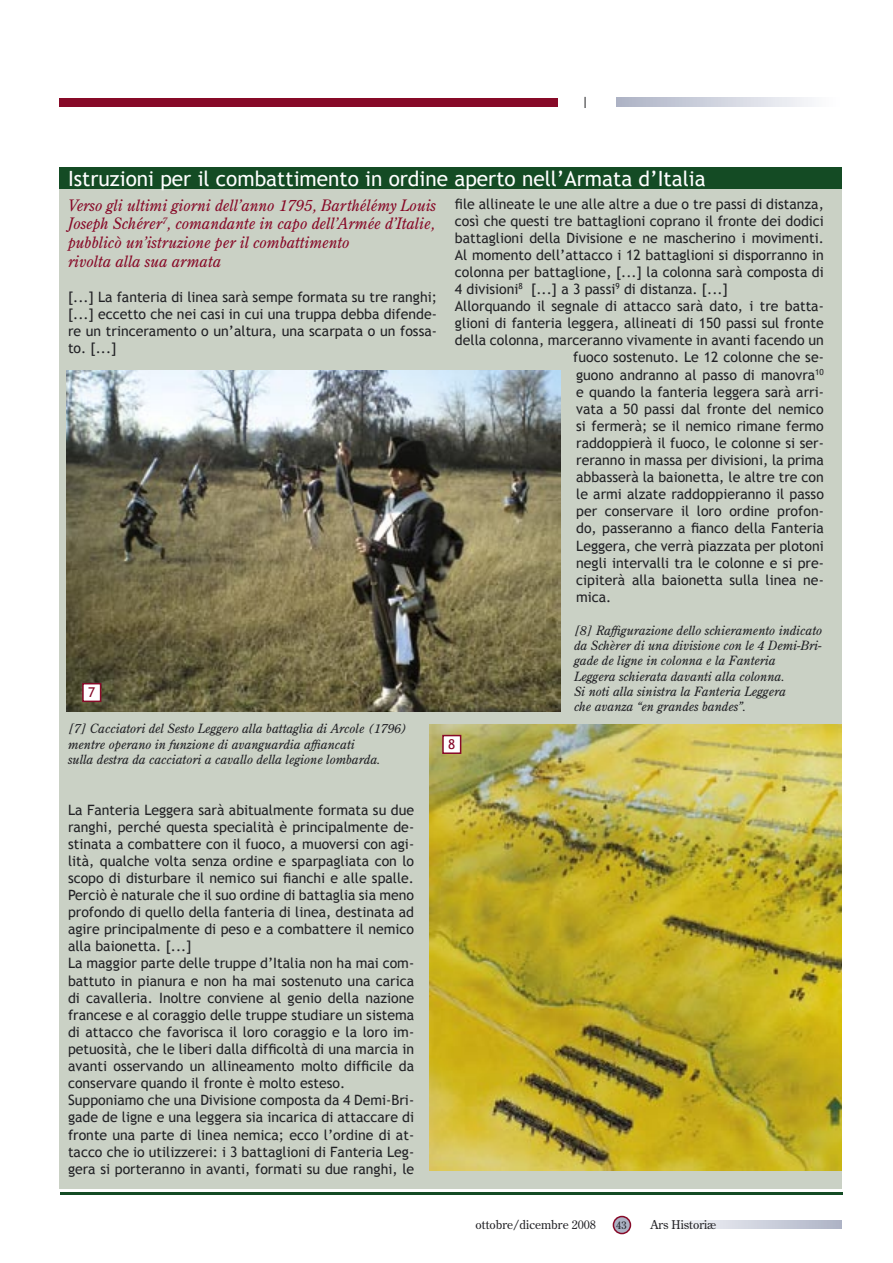
<style>
.page{position:relative;width:893px;height:1263px;background:#fff}
.page>*{position:absolute;margin:0;border:0;box-sizing:border-box;transform-origin:0 0}
.t1{font:21px "Trebuchet MS";color:#fff}
.t2{font:italic 15.75px/18.9px "Century Old Style";color:#870a28;text-align:justify}
.t3{font:14.25px/17.1px "Trebuchet MS";color:#212125;text-align:justify}
.t4{font:13.5px "Trebuchet MS";color:#870a28}
.t5{font:italic 12.75px/15.3px "Century Old Style";color:#212125;text-align:justify}
.t6{font:12px "Century Old Style";color:#212125}
.t7{font:10.5px "Century Old Style";color:#212125}
</style>
<div class="page">
<div style="left:613px;top:1216px;width:17px;height:17px;background:#acb2c4;border-radius:50%"></div>
<div style="left:613px;top:1216px;width:18px;height:18px;border:2px solid #870a28;border-radius:50%"></div>
<svg style="left:677px;top:1220px;width:165px;height:9px"></svg>
<div style="left:60px;top:180px;width:782px;height:1008px;background:#cad1c5"></div>
<div style="left:60px;top:98px;width:498px;height:8px;background:#870a28"></div>
<hr style="left:61px;top:1192px;width:782px;height:2px;background:#144b24">
<div style="left:60px;top:168px;width:782px;height:21px;background:#144b24"></div>
<img style="left:67px;top:371px;width:493px;height:340px">
<div style="left:83px;top:684px;width:18px;height:17px;background:#fff"></div>
<div style="left:82px;top:683px;width:19px;height:19px;border:2px solid #870a28"></div>
<svg style="left:617px;top:98px;width:195px;height:8px;background:#d0d3de"></svg>
<img style="left:429px;top:724px;width:413px;height:446px">
<div style="left:443px;top:735px;width:18px;height:18px;background:#fff"></div>
<div style="left:442px;top:735px;width:19px;height:19px;border:2px solid #870a28"></div>
<p class="t1" style="left:68px;top:166px;width:639px">Istruzioni per il combattimento in ordine aperto nell’Armata d’Italia</p>
<p class="t2" style="left:68px;top:195px;width:370px">Verso gli ultimi giorni dell’anno 1795, Barthélémy Louis Joseph Schérer<sup>7</sup>, comandante in capo dell’Armée d’Italie, pubblicò un’istruzione per il combattimento</p>
<p class="t2" style="left:68px;top:252px;width:155px">rivolta alla sua armata</p>
<p class="t3" style="left:68px;top:288px;width:370px">[...] La fanteria di linea sarà sempe formata su tre ranghi; [...] eccetto che nei casi in cui una truppa debba difende&shy;re un trinceramento o un’altura, una scarpata o un fossa&shy;to. [...]</p>
<p class="t4" style="left:88px;top:685px;width:9px">7</p>
<p class="t5" style="left:68px;top:721px;width:340px">[7] Cacciatori del Sesto Leggero alla battaglia di Arcole (1796) mentre operano in funzione di avanguardia affiancati</p>
<p class="t5" style="left:68px;top:752px;width:314px">sulla destra da cacciatori a cavallo della legione lombarda.</p>
<p class="t3" style="left:455px;top:195px;width:370px">file allineate le une alle altre a due o tre passi di distanza, così che questi tre battaglioni coprano il fronte dei dodici battaglioni della Divisione e ne mascherino i movimenti.<br>Al momento dell’attacco i 12 battaglioni si disporranno in colonna per battaglione, [...] la colonna sarà composta di 4 divisioni<sup>8</sup> [...] a 3 passi<sup>9</sup> di distanza. [...]</p>
<p class="t3" style="left:455px;top:298px;width:370px">Allorquando il segnale di attacco sarà dato, i tre batta-</p>
<p class="t3" style="left:455px;top:315px;width:370px">glioni di fanteria leggera, allineati di 150 passi sul fronte</p>
<p class="t3" style="left:455px;top:332px;width:370px">della colonna, marceranno vivamente in avanti facendo un</p>
<p class="t3" style="left:573px;top:349px;width:252px">fuoco sostenuto. Le 12 colonne che se-</p>
<p class="t3" style="left:576px;top:366px;width:249px">guono andranno al passo di manovra<sup>10</sup></p>
<p class="t3" style="left:576px;top:383px;width:249px">e quando la fanteria leggera sarà arri-</p>
<p class="t3" style="left:576px;top:400px;width:249px">vata a 50 passi dal fronte del nemico</p>
<p class="t3" style="left:576px;top:417px;width:249px">si fermerà; se il nemico rimane fermo</p>
<p class="t3" style="left:576px;top:435px;width:249px">raddoppierà il fuoco, le colonne si ser-</p>
<p class="t3" style="left:576px;top:452px;width:249px">reranno in massa per divisioni, la prima</p>
<p class="t3" style="left:576px;top:469px;width:249px">abbasserà la baionetta, le altre tre con</p>
<p class="t3" style="left:576px;top:486px;width:249px">le armi alzate raddoppieranno il passo</p>
<p class="t3" style="left:576px;top:503px;width:249px">per conservare il loro ordine profon-</p>
<p class="t3" style="left:576px;top:520px;width:249px">do, passeranno a fianco della Fanteria</p>
<p class="t3" style="left:576px;top:537px;width:249px">Leggera, che verrà piazzata per plotoni</p>
<p class="t3" style="left:576px;top:554px;width:249px">negli intervalli tra le colonne e si pre-</p>
<p class="t3" style="left:576px;top:571px;width:249px">cipiterà alla baionetta sulla linea ne-</p>
<p class="t3" style="left:576px;top:588px;width:37px">mica.</p>
<p class="t4" style="left:448px;top:737px;width:9px">8</p>
<p class="t5" style="left:574px;top:622px;width:250px">[8] Raffigurazione dello schieramento indicato da Schèrer di una divisione con le 4 Demi-Bri&shy;gade de ligne in colonna e la Fanteria</p>
<p class="t5" style="left:574px;top:668px;width:212px">Leggera schierata davanti alla colonna.</p>
<p class="t5" style="left:574px;top:684px;width:213px">Si noti alla sinistra la Fanteria Leggera</p>
<p class="t5" style="left:574px;top:699px;width:174px">che avanza “en grandes bandes”.</p>
<p class="t3" style="left:68px;top:801px;width:348px">La Fanteria Leggera sarà abitualmente formata su due ranghi, perché questa specialità è principalmente de&shy;stinata a combattere con il fuoco, a muoversi con agi&shy;lità, qualche volta senza ordine e sparpagliata con lo scopo di disturbare il nemico sui fianchi e alle spalle.<br>Perciò è naturale che il suo ordine di battaglia sia meno profondo di quello della fanteria di linea, destinata ad agire principalmente di peso e a combattere il nemico alla baionetta. [...]</p>
<p class="t3" style="left:68px;top:955px;width:348px">La maggior parte delle truppe d’Italia non ha mai com&shy;battuto in pianura e non ha mai sostenuto una carica di cavalleria. Inoltre conviene al genio della nazione francese e al coraggio delle truppe studiare un sistema di attacco che favorisca il loro coraggio e la loro im&shy;petuosità, che le liberi dalla difficoltà di una marcia in avanti osservando un allineamento molto difficile da conservare quando il fronte è molto esteso.</p>
<p class="t3" style="left:68px;top:1092px;width:348px">Supponiamo che una Divisione composta da 4 Demi-Bri&shy;gade de ligne e una leggera sia incarica di attaccare di fronte una parte di linea nemica; ecco l’ordine di at&shy;tacco che io utilizzerei: i 3 battaglioni di Fanteria Leg&shy;gera si porteranno in avanti, formati su due ranghi, le</p>
<p class="t6" style="left:476px;top:1217px;width:122px">ottobre/dicembre 2008</p>
<p class="t7" style="left:616px;top:1218px;width:12px">43</p>
<p class="t6" style="left:651px;top:1217px;width:67px">Ars Historiæ</p>
</div>
